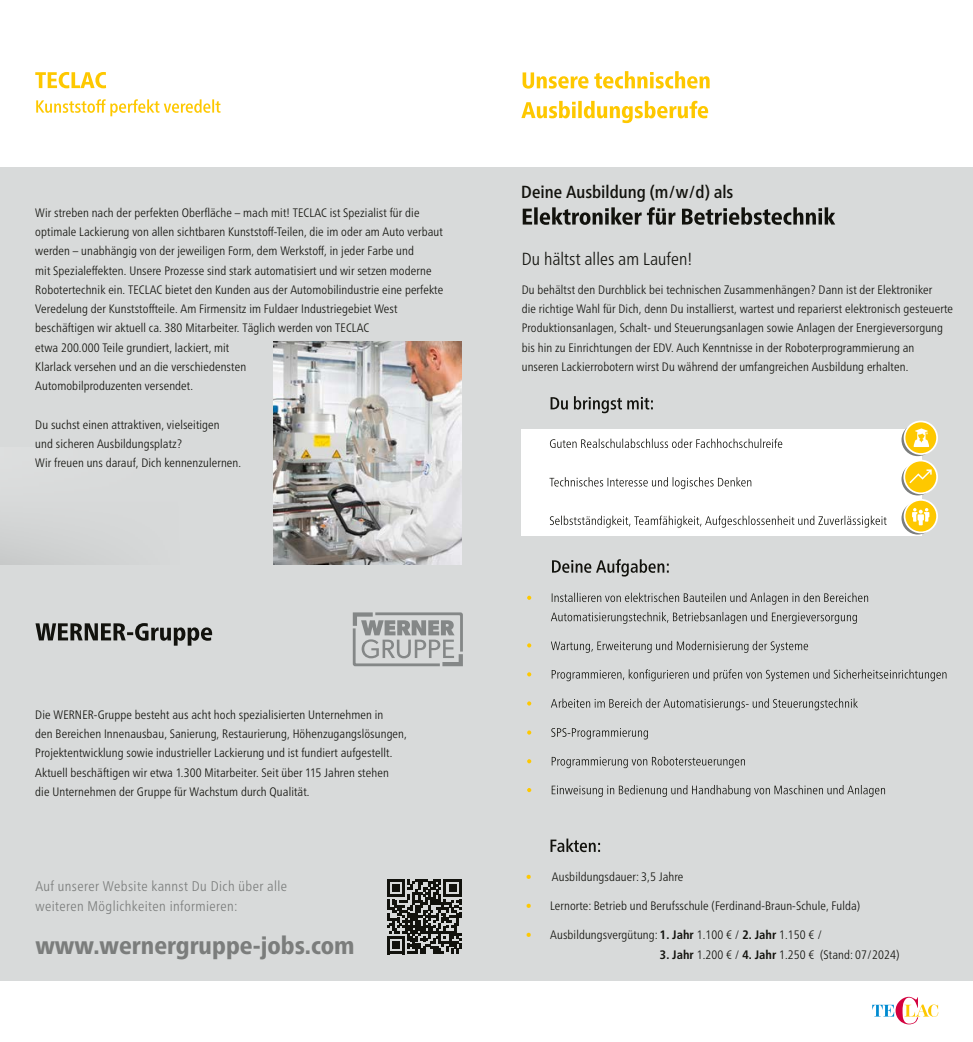
<style>
.page{position:relative;width:973px;height:1042px;background:#fff}
.page>*{position:absolute;margin:0;border:0;box-sizing:border-box;transform-origin:0 0}
.t1{font:800 condensed 24.5px "Frutiger Neue LT Pro";color:#7b7d7c}
.Azubi_Namen_grau_Copy{font:500 condensed 17.5px "Frutiger Neue LT Pro";color:#12120d}
.t2{font:300 condensed 17.5px "Frutiger Neue LT Pro";letter-spacing:.005em;color:#12120d}
.t3{font:300 condensed 14px "Frutiger Neue LT Pro";letter-spacing:.03em;color:#7b7d7c}
.Azubi_Namen_grau_Copy-2{font:300 condensed 12.25px/19.2px "Frutiger Neue LT Pro";letter-spacing:.01em;color:#12120d}
.P_Copy{font:300 condensed 12.25px/19.2px "Frutiger Neue LT Pro";letter-spacing:.01em;color:#12120d}
.s1{color:#fec800}
.s2{font-weight:700}
</style>
<div class="page">
<svg style="left:872px;top:997px;width:66px;height:27px"></svg>
<div style="left:0;top:167px;width:972px;height:813px;background:#d8dada"></div>
<img style="left:273px;top:342px;width:188px;height:222px">
<svg style="left:35px;top:623px;width:177px;height:23px"></svg>
<svg style="left:36px;top:99px;width:184px;height:17px"></svg>
<svg style="left:35px;top:72px;width:71px;height:16px"></svg>
<svg style="left:522px;top:207px;width:313px;height:18px"></svg>
<svg style="left:521px;top:101px;width:187px;height:22px"></svg>
<svg style="left:522px;top:71px;width:187px;height:18px"></svg>
<div style="left:521px;top:429px;width:400px;height:106px;background:#fff"></div>
<svg style="left:550px;top:396px;width:102px;height:17px"></svg>
<svg style="left:549px;top:515px;width:337px;height:12px"></svg>
<svg style="left:549px;top:477px;width:202px;height:12px"></svg>
<svg style="left:550px;top:438px;width:232px;height:10px"></svg>
<svg style="left:901px;top:423px;width:32px;height:33px"></svg>
<svg style="left:904px;top:421px;width:32px;height:33px"></svg>
<div style="left:903px;top:420px;width:34px;height:35px;border:2px solid #fff;border-radius:50%"></div>
<svg style="left:912px;top:428px;width:17px;height:19px"></svg>
<svg style="left:901px;top:502px;width:32px;height:32px"></svg>
<div style="left:904px;top:500px;width:32px;height:32px;background:#fec800;border-radius:50%"></div>
<div style="left:903px;top:499px;width:34px;height:34px;border:2px solid #fff;border-radius:50%"></div>
<svg style="left:912px;top:508px;width:17px;height:17px"></svg>
<svg style="left:901px;top:463px;width:32px;height:32px"></svg>
<div style="left:904px;top:460px;width:32px;height:33px;background:#fec800;border-radius:50%"></div>
<div style="left:903px;top:460px;width:34px;height:34px;border:2px solid #fff;border-radius:50%"></div>
<svg style="left:909px;top:469px;width:22px;height:14px"></svg>
<svg style="left:550px;top:838px;width:50px;height:14px"></svg>
<svg style="left:551px;top:785px;width:333px;height:12px"></svg>
<svg style="left:527px;top:788px;width:4px;height:4px"></svg>
<svg style="left:551px;top:756px;width:193px;height:12px"></svg>
<svg style="left:527px;top:759px;width:4px;height:4px"></svg>
<svg style="left:551px;top:728px;width:97px;height:11px"></svg>
<svg style="left:527px;top:730px;width:4px;height:4px"></svg>
<svg style="left:551px;top:698px;width:306px;height:12px"></svg>
<svg style="left:527px;top:701px;width:4px;height:4px"></svg>
<svg style="left:551px;top:669px;width:395px;height:12px"></svg>
<svg style="left:527px;top:672px;width:4px;height:4px"></svg>
<svg style="left:551px;top:641px;width:256px;height:12px"></svg>
<svg style="left:527px;top:643px;width:4px;height:4px"></svg>
<svg style="left:551px;top:612px;width:305px;height:12px"></svg>
<svg style="left:551px;top:593px;width:317px;height:11px"></svg>
<svg style="left:527px;top:596px;width:4px;height:4px"></svg>
<svg style="left:552px;top:559px;width:116px;height:17px"></svg>
<svg style="left:353px;top:612px;width:110px;height:54px"></svg>
<svg style="left:387px;top:879px;width:74px;height:75px"></svg>
<p class="Azubi_Namen_grau_Copy-2" style="left:35px;top:203px;width:409px">Wir streben nach der perfekten Oberfläche – mach mit! TECLAC ist Spezialist für die optimale Lackierung von allen sichtbaren Kunststoff-Teilen, die im oder am Auto verbaut werden – unabhängig von der jeweiligen Form, dem Werkstoff, in jeder Farbe und<br>mit Spezialeffekten. Unsere Prozesse sind stark automatisiert und wir setzen moderne Robotertechnik ein. TECLAC bietet den Kunden aus der Automobilindustrie eine perfekte Veredelung der Kunststoffteile. Am Firmensitz im Fuldaer Industriegebiet West beschäftigen wir aktuell ca. 380 Mitarbeiter. Täglich werden von TECLAC<br>etwa 200.000 Teile grundiert, lackiert, mit<br>Klarlack versehen und an die verschiedensten<br>Automobilproduzenten versendet.</p>
<p class="Azubi_Namen_grau_Copy-2" style="left:35px;top:415px;width:186px">Du suchst einen attraktiven, vielseitigen</p>
<p class="Azubi_Namen_grau_Copy-2" style="left:35px;top:434px;width:148px">und sicheren Ausbildungsplatz?</p>
<p class="Azubi_Namen_grau_Copy-2" style="left:35px;top:453px;width:207px">Wir freuen uns darauf, Dich kennenzulernen.</p>
<p class="Azubi_Namen_grau_Copy" style="left:521px;top:181px;width:213px">Deine Ausbildung (m/w/d) als</p>
<h4 class="t2" style="left:521px;top:248px;width:172px">Du hältst alles am Laufen!</h4>
<p class="P_Copy" style="left:521px;top:280px;width:432px">Du behältst den Durchblick bei technischen Zusammenhängen? Dann ist der Elektroniker<br>die richtige Wahl für Dich, denn Du installierst, wartest und reparierst elektronisch gesteuerte Produktionsanlagen, Schalt- und Steuerungsanlagen sowie Anlagen der Energieversorgung bis hin zu Einrichtungen der EDV. Auch Kenntnisse in der Roboterprogrammierung an unseren Lackierrobotern wirst Du während der umfangreichen Ausbildung erhalten.</p>
<p class="P_Copy" style="left:35px;top:705px;width:349px">Die WERNER-Gruppe besteht aus acht hoch spezialisierten Unternehmen in</p>
<p class="P_Copy" style="left:35px;top:724px;width:373px">den Bereichen Innenausbau, Sanierung, Restaurierung, Höhenzugangslösungen,</p>
<p class="P_Copy" style="left:35px;top:743px;width:358px">Projektentwicklung sowie industrieller Lackierung und ist fundiert aufgestellt.</p>
<p class="P_Copy" style="left:35px;top:763px;width:355px">Aktuell beschäftigen wir etwa 1.300 Mitarbeiter. Seit über 115 Jahren stehen</p>
<p class="P_Copy" style="left:35px;top:782px;width:276px">die Unternehmen der Gruppe für Wachstum durch Qualität.</p>
<p class="t3" style="left:35px;top:878px;width:253px">Auf unserer Website kannst Du Dich über alle</p>
<p class="t3" style="left:35px;top:897px;width:204px">weiteren Möglichkeiten informieren:</p>
<p class="t1" style="left:35px;top:931px;width:321px">www.wernergruppe-jobs.com</p>
<p class="Azubi_Namen_grau_Copy-2" style="left:525px;top:867px;width:159px"><span class="s1">•</span> Ausbildungsdauer: 3,5 Jahre</p>
<p class="Azubi_Namen_grau_Copy-2" style="left:525px;top:896px;width:336px"><span class="s1">•</span> Lernorte: Betrieb und Berufsschule (Ferdinand-Braun-Schule, Fulda)</p>
<p class="Azubi_Namen_grau_Copy-2" style="left:525px;top:925px;width:298px"><span class="s1">•</span> Ausbildungsvergütung: <span class="s2">1. Jahr</span> 1.100 € / <span class="s2">2. Jahr</span> 1.150 € /</p>
<p class="Azubi_Namen_grau_Copy-2" style="left:659px;top:944px;width:241px"><span class="s2">3. Jahr</span> 1.200 € / <span class="s2">4. Jahr</span> 1.250 € (Stand: 07/2024)</p>
</div>
